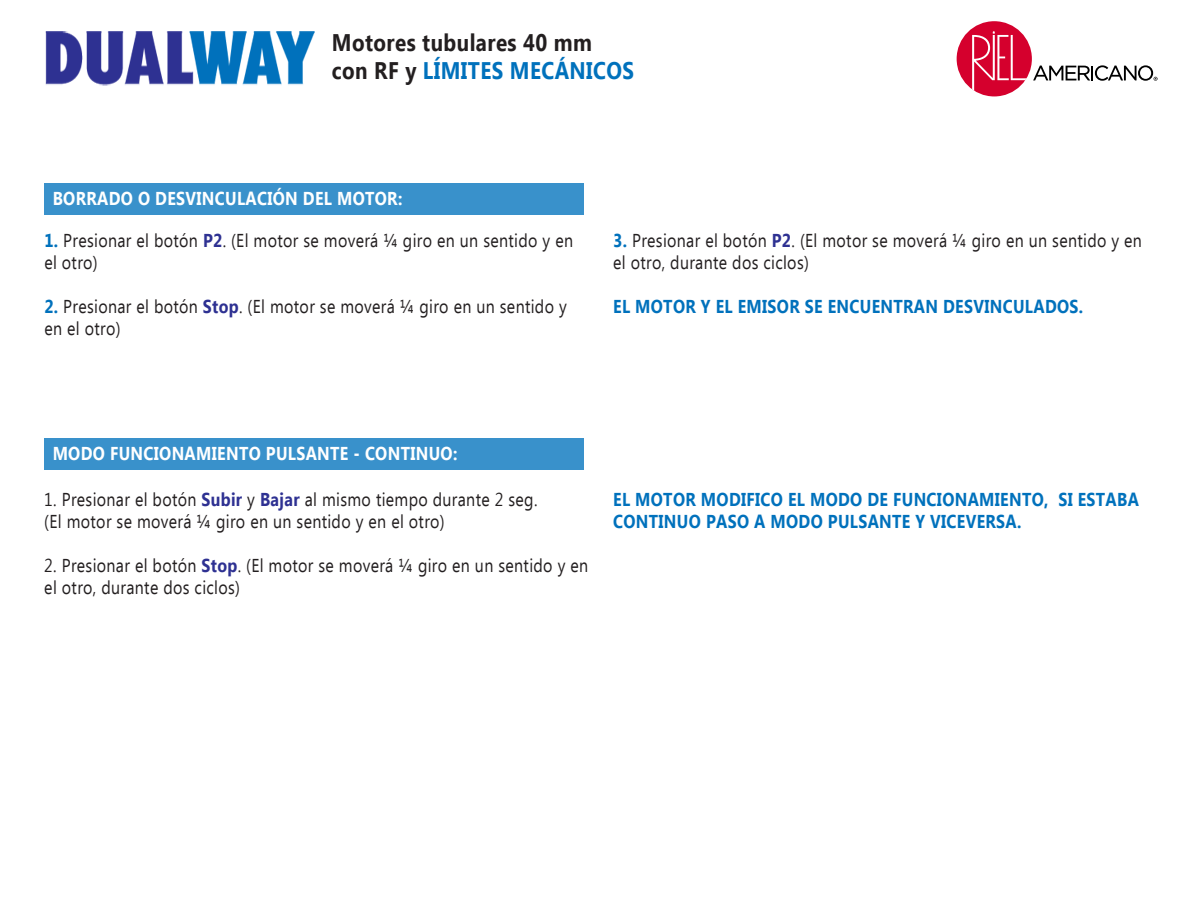
<style>
.page{position:relative;width:1200px;height:900px;background:#fff}
.page>*{position:absolute;margin:0;border:0;box-sizing:border-box;transform-origin:0 0}
.t1{font:700 24px/28px "Ebrima";letter-spacing:.02em;color:#231f20;scale:.86 1}
.t2{font:18.6px/22px "Ebrima";letter-spacing:.02em;color:#231f20;scale:.86 1}
.t3{font:700 18.6px/22px "Ebrima";letter-spacing:.02em;color:#0071bc;scale:.86 1}
.t4{font:700 18.6px "Ebrima";letter-spacing:.02em;color:#fff;scale:.86 1}
.s1{color:#0071bc}
.s2{font-weight:700;color:#0071bc}
.s3{font-weight:700;color:#2e3192}
</style>
<div class="page">
<div style="left:957px;top:21px;width:75px;height:75px;background:#d5002d;border-radius:50%"></div>
<svg style="left:972px;top:31px;width:55px;height:60px"></svg>
<svg style="left:1033px;top:65px;width:125px;height:16px"></svg>
<img style="left:45px;top:31px;width:270px;height:55px">
<div style="left:44px;top:183px;width:540px;height:32px;background:#3991cb"></div>
<div style="left:44px;top:438px;width:540px;height:31px;background:#3991cb"></div>
<p class="t1" style="left:332px;top:30px;width:353px">Motores tubulares 40 mm<br>con RF y <span class="s1">LÍMITES MECÁNICOS</span></p>
<p class="t4" style="left:53px;top:184px;width:408px">BORRADO O DESVINCULACIÓN DEL MOTOR:</p>
<p class="t2" style="left:44px;top:230px;width:616px"><span class="s2">1.</span> Presionar el botón <span class="s3">P2</span>. (El motor se moverá ¼ giro en un sentido y en el otro)</p>
<p class="t2" style="left:44px;top:296px;width:609px"><span class="s2">2.</span> Presionar el botón <span class="s3">Stop</span>. (El motor se moverá ¼ giro en un sentido y en el otro)</p>
<p class="t2" style="left:613px;top:230px;width:616px"><span class="s2">3.</span> Presionar el botón <span class="s3">P2</span>. (El motor se moverá ¼ giro en un sentido y en el otro, durante dos ciclos)</p>
<p class="t3" style="left:613px;top:296px;width:548px">EL MOTOR Y EL EMISOR SE ENCUENTRAN DESVINCULADOS.</p>
<p class="t4" style="left:53px;top:439px;width:472px">MODO FUNCIONAMIENTO PULSANTE - CONTINUO:</p>
<p class="t2" style="left:44px;top:490px;width:575px">1. Presionar el botón <span class="s3">Subir</span> y <span class="s3">Bajar</span> al mismo tiempo durante 2 seg. (El motor se moverá ¼ giro en un sentido y en el otro)</p>
<p class="t2" style="left:44px;top:556px;width:634px">2. Presionar el botón <span class="s3">Stop</span>. (El motor se moverá ¼ giro en un sentido y en el otro, durante dos ciclos)</p>
<p class="t3" style="left:613px;top:490px;width:613px">EL MOTOR MODIFICO EL MODO DE FUNCIONAMIENTO, SI ESTABA<br>CONTINUO PASO A MODO PULSANTE Y VICEVERSA.</p>
</div>
